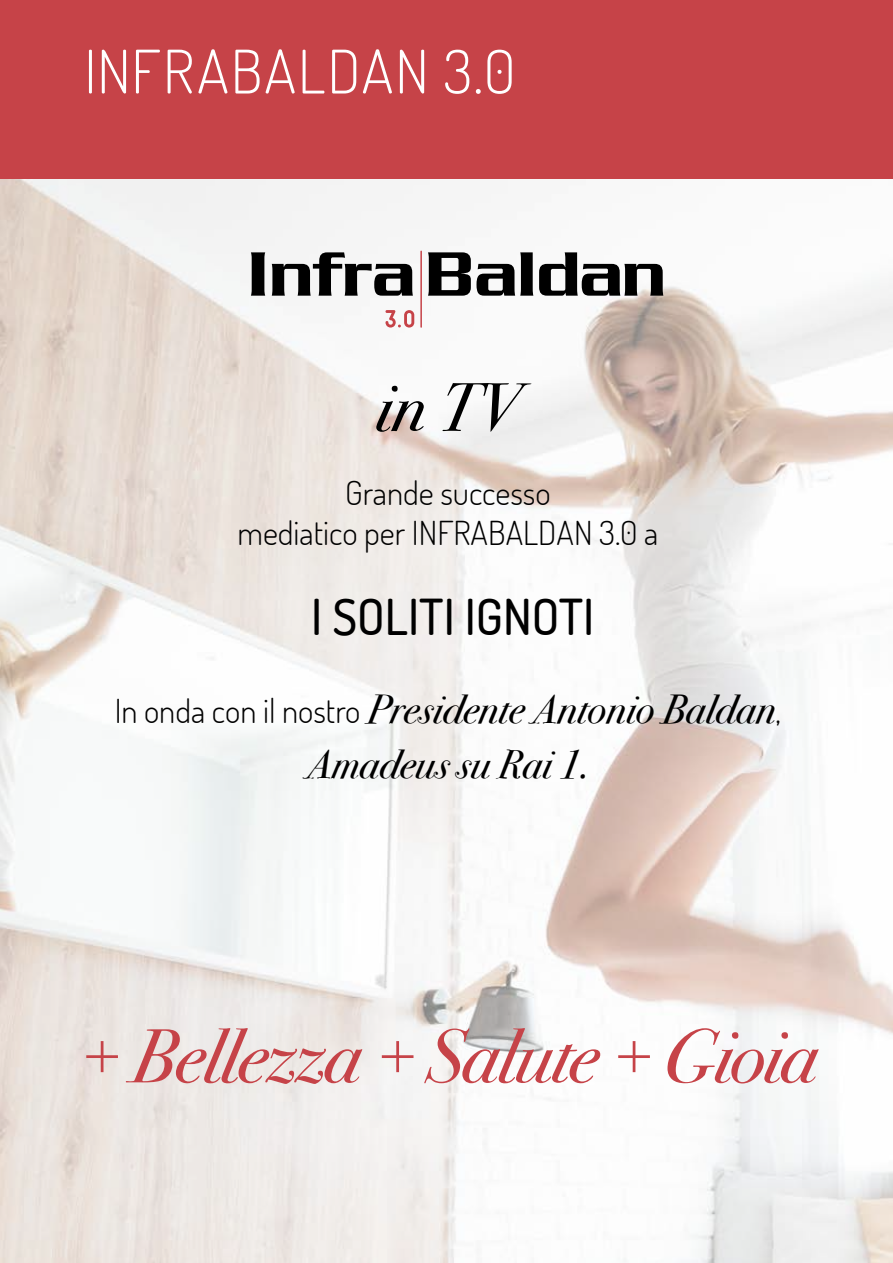
<style>
.page{position:relative;width:893px;height:1263px;background:#fff}
.page>*{position:absolute;margin:0;border:0;box-sizing:border-box;transform-origin:0 0}
.t1{font:italic 76.5px "Bodoni Svty Two ITCTT";letter-spacing:-.015em;color:#c64348}
.t2{font:italic 69px "Bodoni Svty Two ITCTT";color:#000}
.t3{font:300 60px "Dosis";letter-spacing:.03em;color:#fff}
.t4{font:500 49.5px "Dosis";color:#000}
.t5{font:italic 40.5px/55.5px "Bodoni Svty Two ITCTT";color:#000;text-align:center}
.t6{font:300 33px/39.6px "Dosis";color:#000;text-align:center}
.s1{font-family:"Dosis";font-weight:300;font-style:normal;font-size:33px}
</style>
<div class="page">
<img style="left:0;top:179px;width:893px;height:1084px">
<div style="left:0;top:0;width:893px;height:179px;background:#c64348"></div>
<svg style="left:251px;top:252px;width:14px;height:44px"></svg>
<svg style="left:272px;top:252px;width:141px;height:44px"></svg>
<svg style="left:428px;top:252px;width:105px;height:44px"></svg>
<svg style="left:539px;top:252px;width:124px;height:44px"></svg>
<hr style="left:420px;top:251px;width:2px;height:76px;background:#c64348">
<svg style="left:385px;top:310px;width:29px;height:18px"></svg>
<h3 class="t3" style="left:84px;top:32px;width:433px">INFRABALDAN 3.0</h3>
<h2 class="t2" style="left:375px;top:347px;width:144px">in TV</h2>
<p class="t6" style="left:238px;top:472px;width:422px">Grande successo<br>mediatico per INFRABALDAN 3.0 a</p>
<p class="t4" style="left:311px;top:584px;width:285px">I SOLITI IGNOTI</p>
<p class="t5" style="left:115px;top:679px;width:668px"><span class="s1">In onda con il nostro</span> Presidente Antonio Baldan<span class="s1">,<br></span>Amadeus su Rai 1.</p>
<h1 class="t1" style="left:78px;top:989px;width:741px">+ Bellezza + Salute + Gioia</h1>
</div>
